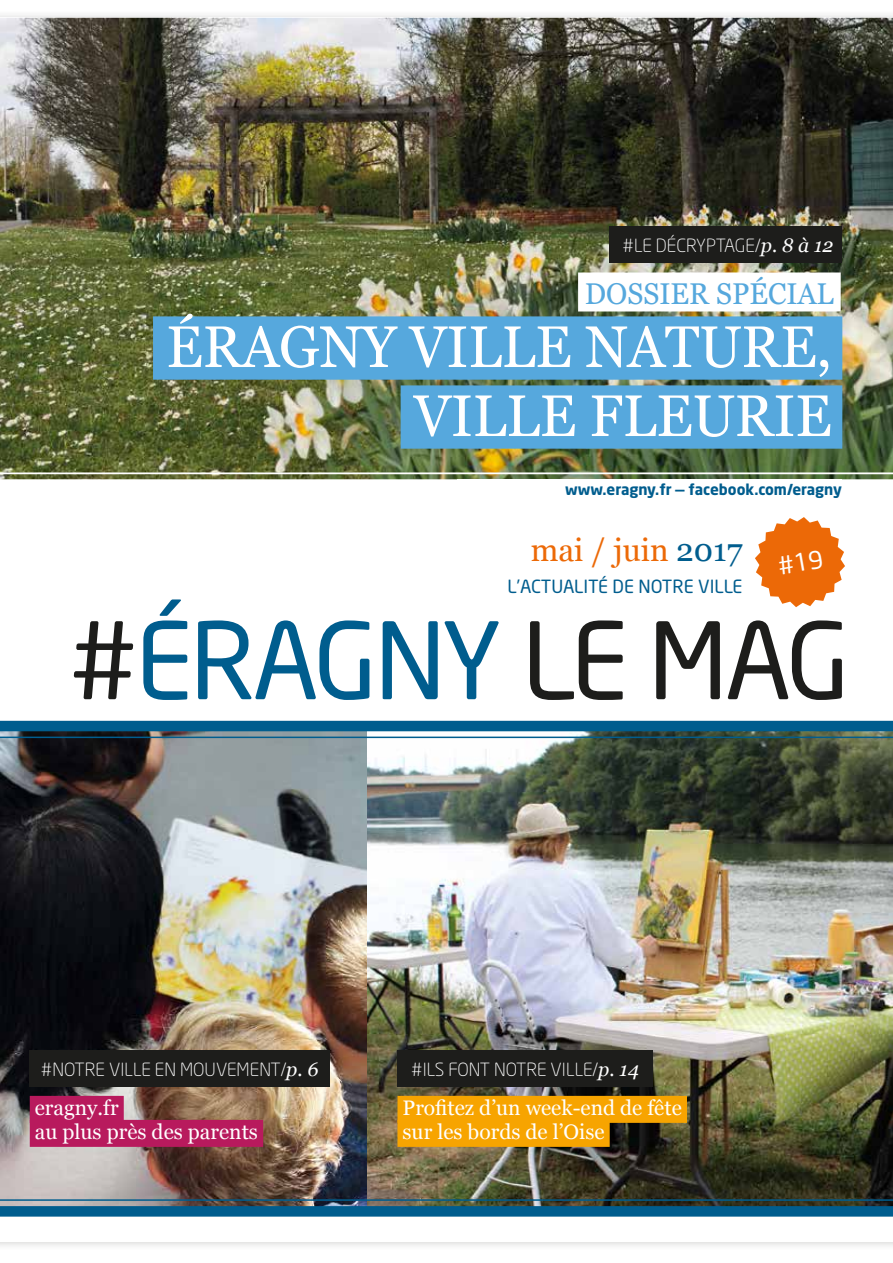
<style>
.page{position:relative;width:893px;height:1263px;background:#fff}
.page>*{position:absolute;margin:0;border:0;box-sizing:border-box;transform-origin:0 0}
.t1{font:105px "Neo Sans";letter-spacing:-.04em;color:#1d1d1b}
.t2{font:58.5px/69px "Georgia";color:#fff;text-align:right;scale:.95 1}
.t3{font:31.5px "Georgia";color:#ec6907}
.t4{font:30px "Georgia";color:#56a8dd;scale:.95 1}
.t5{font:21px/24px "Georgia";color:#fff}
.t6{font:300 18px "Neo Sans";color:#fff}
.t7{font:18px "Neo Sans";color:#005d8e}
.t8{font:700 15px "Neo Sans Std";color:#005d8e}
.s1{font-family:"Georgia";font-weight:400;font-style:italic;font-size:19.5px}
.s2{color:#005d8e}
</style>
<div class="page">
<img style="left:366px;top:731px;width:527px;height:475px">
<img style="left:0;top:731px;width:366px;height:475px">
<img style="left:0;top:18px;width:893px;height:461px">
<div style="left:30px;top:1096px;width:94px;height:27px;background:#b81a5d"></div>
<div style="left:30px;top:1120px;width:233px;height:27px;background:#b81a5d"></div>
<hr style="left:0;top:472px;width:893px;height:2px;background:#fff">
<div style="left:578px;top:272px;width:263px;height:39px;background:#fff"></div>
<div style="left:153px;top:316px;width:689px;height:64px;background:#56a8dd"></div>
<div style="left:401px;top:385px;width:441px;height:64px;background:#56a8dd"></div>
<div style="left:609px;top:227px;width:233px;height:36px;background:#1d1d1b"></div>
<div style="left:397px;top:1051px;width:256px;height:36px;background:#1d1d1b"></div>
<div style="left:30px;top:1051px;width:300px;height:36px;background:#1d1d1b"></div>
<div style="left:397px;top:1096px;width:290px;height:27px;background:#f7a400"></div>
<div style="left:397px;top:1120px;width:213px;height:27px;background:#f7a400"></div>
<hr style="left:0;top:737px;width:893px;height:1px;background:#005d8e">
<div style="left:0;top:721px;width:893px;height:10px;background:#005d8e"></div>
<hr style="left:0;top:1199px;width:893px;height:2px;background:#005d8e">
<div style="left:0;top:1206px;width:893px;height:10px;background:#005d8e"></div>
<svg style="left:755px;top:517px;width:90px;height:90px"></svg>
<p class="t6" style="left:623px;top:235px;width:212px">#LE DÉCRYPTAGE/<span class="s1">p. 8 à 12</span></p>
<h3 class="t4" style="left:585px;top:272px;width:263px">DOSSIER SPÉCIAL</h3>
<h2 class="t2" style="left:166px;top:310px;width:702px">ÉRAGNY VILLE NATURE,<br>VILLE FLEURIE</h2>
<p class="t8" style="left:565px;top:480px;width:278px">www.eragny.fr — facebook.com/eragny</p>
<h3 class="t3" style="left:531px;top:527px;width:213px">mai / juin <span class="s2">2017</span></h3>
<p class="t7" style="left:507px;top:575px;width:236px">L’ACTUALITÉ DE NOTRE VILLE</p>
<h1 class="t1" style="left:69px;top:596px;width:782px">#<span class="s2">ÉRAGNY</span> LE MAG</h1>
<p class="t6" style="left:41px;top:1059px;width:279px">#NOTRE VILLE EN MOUVEMENT/<span class="s1">p. 6</span></p>
<p class="t6" style="left:411px;top:1059px;width:229px">#ILS FONT NOTRE VILLE/<span class="s1">p. 14</span></p>
<p class="t5" style="left:403px;top:1095px;width:281px">Profitez d’un week-end de fête sur les bords de l’Oise</p>
<p class="t5" style="left:35px;top:1095px;width:225px">eragny.fr<br>au plus près des parents</p>
</div>
